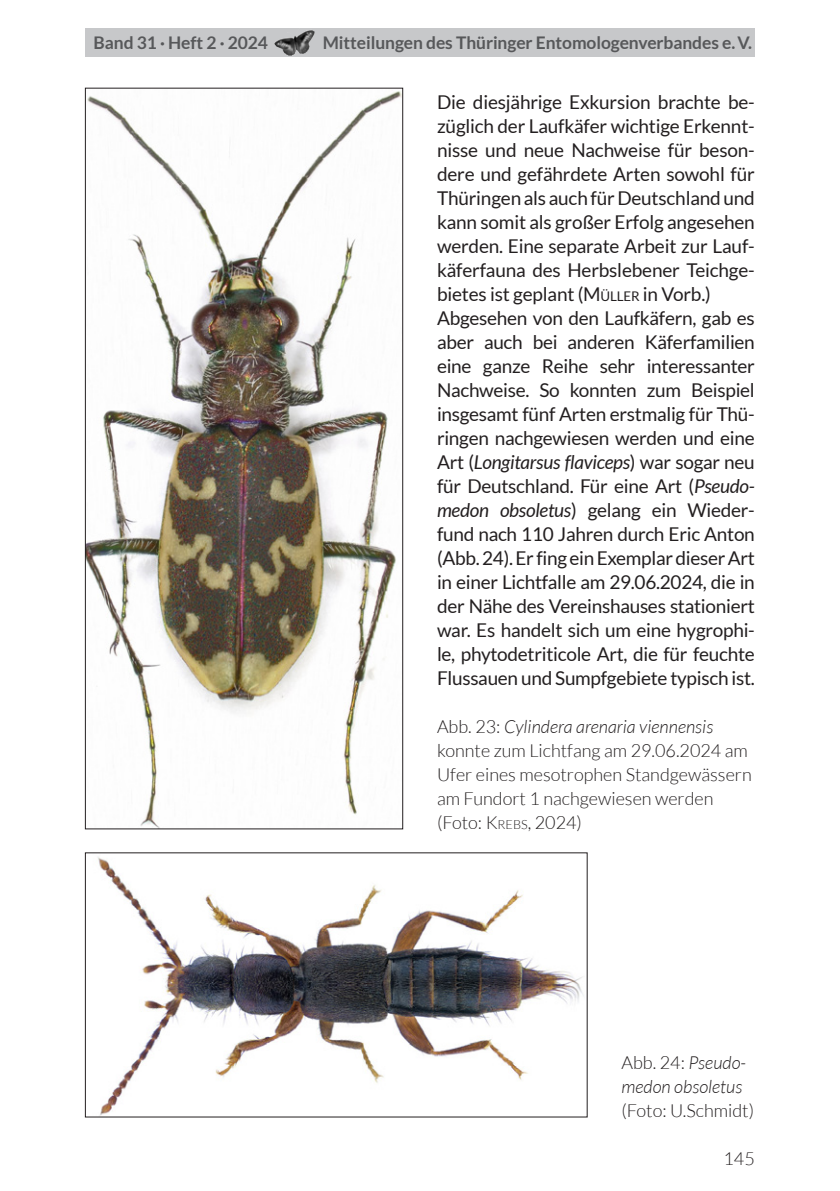
<style>
.page{position:relative;width:840px;height:1191px;background:#fff}
.page>*{position:absolute;margin:0;border:0;box-sizing:border-box;transform-origin:0 0}
.FT{font:19px/24px "Lato";letter-spacing:-.015em;color:#231f20;text-align:justify}
.BU{font:300 18px/24px "Lato";color:#231f20}
.t1{font:700 17.4px "Lato";letter-spacing:-.005em;color:#57585a}
.s1{font-style:inherit}
.s2{font-size:13.4px}
.s3{font-style:italic}
.s4{font-size:12.6px}
</style>
<div class="page">
<div style="left:85px;top:28px;width:669px;height:29px;background:#c7c8ca"></div>
<img style="left:87px;top:91px;width:314px;height:736px">
<img style="left:98px;top:857px;width:486px;height:258px">
<p class="t1" style="left:94px;top:33px;width:176px">Band 31 · Heft 2 · 2024</p>
<p class="t1" style="left:323px;top:33px;width:430px">Mitteilungen des Thüringer Entomologenverbandes e.V.</p>
<p class="FT" style="left:437px;top:90px;width:319px">Die diesjährige Exkursion brachte be&shy;züglich der Laufkäfer wichtige Erkennt&shy;nisse und neue Nachweise für beson&shy;dere und gefährdete Arten sowohl für Thüringen als auch für Deutschland und kann somit als großer Erfolg angesehen werden. Eine separate Arbeit zur Lauf&shy;käferfauna des Herbslebener Teichge&shy;bietes ist geplant (<span class="s1">M</span><span class="s2">üller</span> in Vorb.)</p>
<p class="FT" style="left:437px;top:306px;width:319px">Abgesehen von den Laufkäfern, gab es aber auch bei anderen Käferfamilien eine ganze Reihe sehr interessanter Nachweise. So konnten zum Beispiel insgesamt fünf Arten erstmalig für Thü&shy;ringen nachgewiesen werden und eine Art (<span class="s3">Longitarsus flaviceps</span>) war sogar neu für Deutschland. Für eine Art (<span class="s3">Pseudo&shy;medon obsoletus</span>) gelang ein Wieder&shy;fund nach 110 Jahren durch Eric Anton (Abb. 24). Er fing ein Exemplar dieser Art in einer Lichtfalle am 29.06.2024, die in der Nähe des Vereinshauses stationiert war. Es handelt sich um eine hygrophi&shy;le, phytodetriticole Art, die für feuchte Flussauen und Sumpfgebiete typisch ist.</p>
<p class="BU" style="left:437px;top:715px;width:316px">Abb. 23: <span class="s3">Cylindera arenaria viennensis </span>konnte zum Lichtfang am 29.06.2024 am Ufer eines mesotrophen Standgewässern am Fundort 1 nachgewiesen werden (Foto: <span class="s1">K</span><span class="s4">REBS</span><span class="s1">,</span> 2024)</p>
<p class="BU" style="left:621px;top:1051px;width:134px">Abb. 24: <span class="s3">Pseudo&shy;medon obsoletus </span>(Foto: U.Schmidt)</p>
<p class="BU" style="left:723px;top:1147px;width:33px">145</p>
</div>
